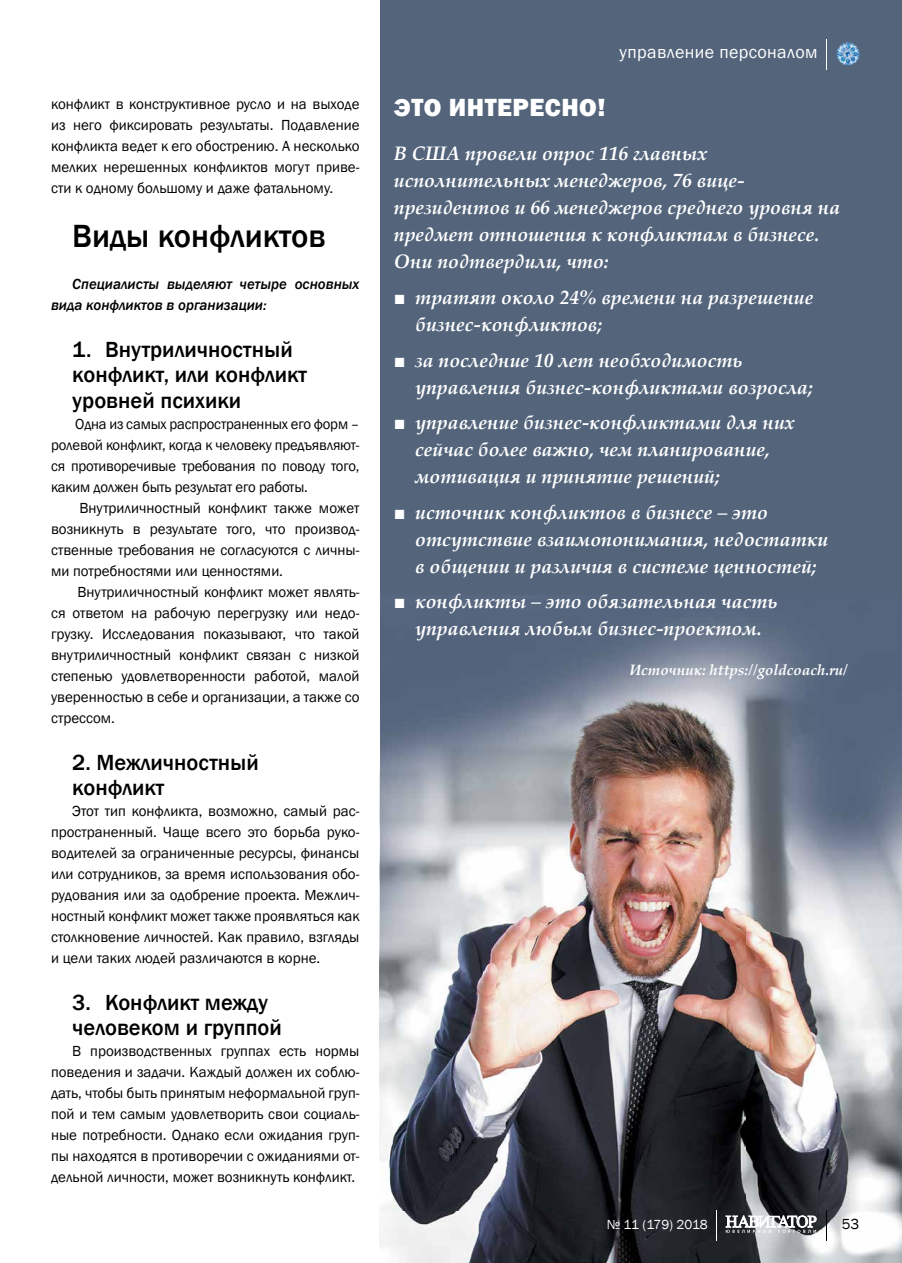
<style>
.page{position:relative;width:902px;height:1263px;background:#fff}
.page>*{position:absolute;margin:0;border:0;box-sizing:border-box;transform-origin:0 0}
.t1{font:500 33px "Franklin Gothic";color:#000}
.t2{font:800 25.5px "Franklin Gothic";letter-spacing:.02em;color:#fff}
.t3{font:500 22.5px/25.5px "Franklin Gothic";color:#000}
.t4{font:italic 700 19.5px/27px "Palatino Linotype";color:#fff}
.t5{font:18px "Franklin Gothic";letter-spacing:.02em;color:#fff}
.t6{font:15px/21px "Franklin Gothic";color:#000;text-align:justify}
.t7{font:italic 500 15px/21px "Franklin Gothic";color:#000}
.t8{font:italic 700 15px "Palatino Linotype";color:#fff}
.t9{font:13.5px "Franklin Gothic";letter-spacing:-.01em;color:#fff}
.s1{font-family:"Franklin Gothic";font-weight:400;font-style:normal}
</style>
<div class="page">
<div style="left:381px;top:0;width:520px;height:1263px;background:#53647b"></div>
<img style="left:379px;top:595px;width:522px;height:668px">
<svg style="left:725px;top:1215px;width:91px;height:18px;background:#9d9ea1"></svg>
<img style="left:836px;top:43px;width:23px;height:22px;border-radius:11px">
<hr style="left:826px;top:39px;width:1px;height:31px;background:#fff">
<hr style="left:825px;top:1210px;width:1px;height:31px;background:#000">
<hr style="left:715px;top:1210px;width:1px;height:31px;background:#fff">
<p class="t6" style="left:51px;top:94px;width:310px">конфликт в конструктивное русло и на выходе из него фиксировать результаты. Подавление конфликта ведет к его обострению. А несколько мелких нерешенных конфликтов могут приве&shy;сти к одному большому и даже фатальному.</p>
<h1 class="t1" style="left:72px;top:216px;width:255px">виды конфликтов</h1>
<p class="t7" style="left:51px;top:274px;width:310px;text-indent:21px">Специалисты выделяют четыре основных вида конфликтов в организации:</p>
<h3 class="t3" style="left:72px;top:337px;width:236px">1. внутриличностный конфликт, или конфликт уровней психики</h3>
<p class="t6" style="left:51px;top:414px;width:310px;text-indent:24px">Одна из самых распространенных его форм – ролевой конфликт, когда к человеку предъявляют&shy;ся противоречивые требования по поводу того, каким должен быть результат его работы.</p>
<p class="t6" style="left:51px;top:498px;width:310px;text-indent:28px">Внутриличностный конфликт также может возникнуть в результате того, что производ&shy;ственные требования не согласуются с личны&shy;ми потребностями или ценностями.</p>
<p class="t6" style="left:51px;top:582px;width:310px;text-indent:26px">Внутриличностный конфликт может являть&shy;ся ответом на рабочую перегрузку или недо&shy;грузку. исследования показывают, что такой внутриличностный конфликт связан с низкой степенью удовлетворенности работой, малой уверенностью в себе и организации, а также со стрессом.</p>
<h3 class="t3" style="left:72px;top:750px;width:188px">2. Межличностный конфликт</h3>
<p class="t6" style="left:51px;top:801px;width:310px;text-indent:21px">Этот тип конфликта, возможно, самый рас&shy;пространенный. Чаще всего это борьба руко&shy;водителей за ограниченные ресурсы, финансы или сотрудников, за время использования обо&shy;рудования или за одобрение проекта. межлич&shy;ностный конфликт может также проявляться как столкновение личностей. Как правило, взгляды и цели таких людей различаются в корне.</p>
<h3 class="t3" style="left:72px;top:990px;width:211px">3. Конфликт между человеком и группой</h3>
<p class="t6" style="left:51px;top:1041px;width:310px;text-indent:21px">В производственных группах есть нормы поведения и задачи. Каждый должен их соблю&shy;дать, чтобы быть принятым неформальной груп&shy;пой и тем самым удовлетворить свои социаль&shy;ные потребности. Однако если ожидания груп&shy;пы находятся в противоречии с ожиданиями от&shy;дельной личности, может возникнуть конфликт.</p>
<p class="t5" style="left:619px;top:41px;width:199px">управление персоналом</p>
<h2 class="t2" style="left:394px;top:91px;width:213px">Это ИнтЕрЕСно!</h2>
<h3 class="t4" style="left:394px;top:140px;width:448px">В США провели опрос 116 главных исполнительных менеджеров, 76 вице&shy;президентов и 66 менеджеров среднего уровня на предмет отношения к конфликтам в бизнесе.<br>Они подтвердили, что:</h3>
<h3 class="t4" style="left:415px;top:283px;width:400px;text-indent:-21px"><span class="s1">■</span> тратят около 24% времени на разрешение бизнес-конфликтов;</h3>
<h3 class="t4" style="left:415px;top:346px;width:399px;text-indent:-21px"><span class="s1">■</span> за последние 10 лет необходимость управления бизнес-конфликтами возросла;</h3>
<h3 class="t4" style="left:415px;top:408px;width:381px;text-indent:-21px"><span class="s1">■</span> управление бизнес-конфликтами для них сейчас более важно, чем планирование, мотивация и принятие решений;</h3>
<h3 class="t4" style="left:415px;top:498px;width:414px;text-indent:-21px"><span class="s1">■</span> источник конфликтов в бизнесе – это отсутствие взаимопонимания, недостатки в общении и различия в системе ценностей;</h3>
<h3 class="t4" style="left:394px;top:587px;width:385px;text-align:center"><span class="s1">■</span> конфликты – это обязательная часть управления любым бизнес-проектом.</h3>
<p class="t8" style="left:629px;top:659px;width:220px">Источник: https://goldcoach.ru/</p>
<p class="t9" style="left:606px;top:1216px;width:103px">№ 11 (179) 2018</p>
<p class="t6" style="left:841px;top:1214px;width:19px">53</p>
</div>
